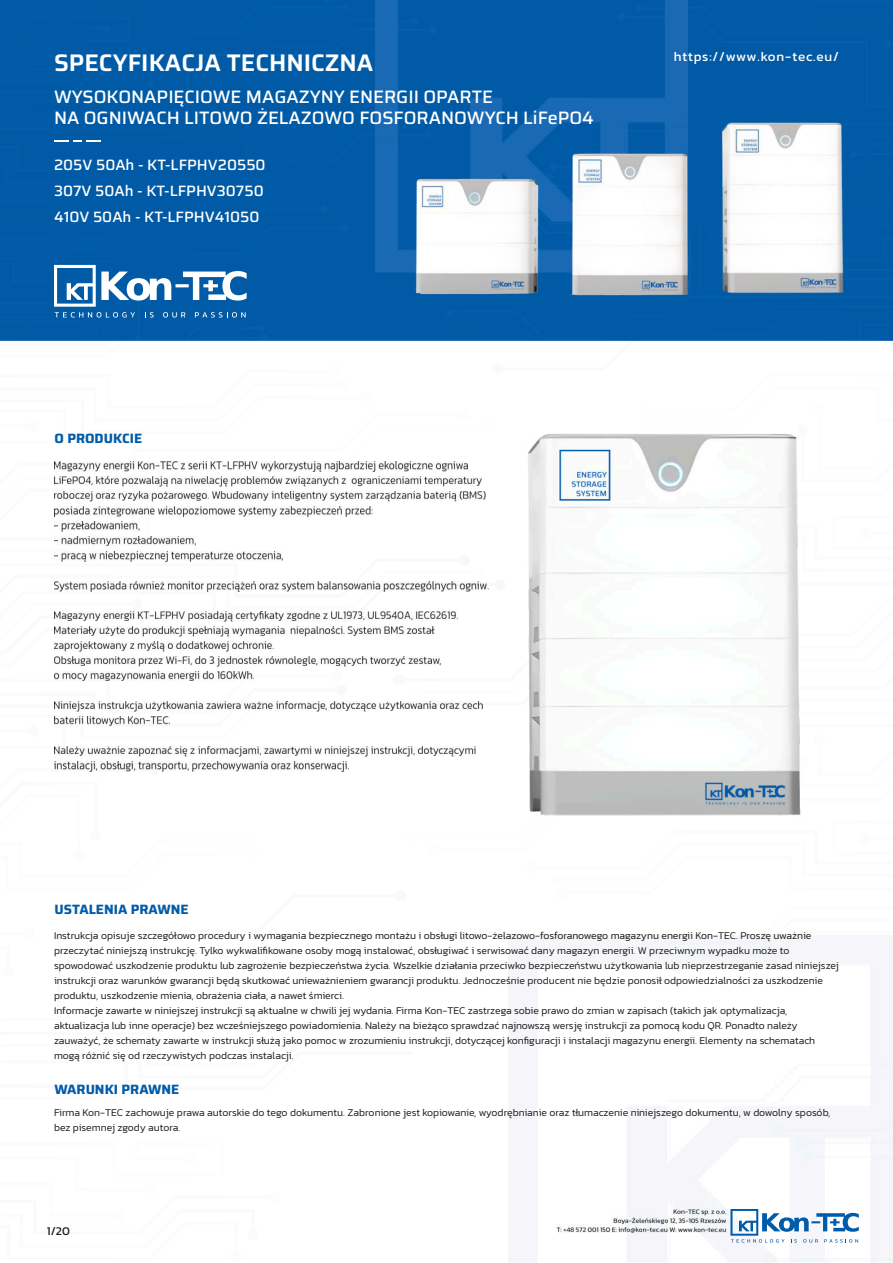
<style>
.page{position:relative;width:893px;height:1263px;background:#fff}
.page>*{position:absolute;margin:0;border:0;box-sizing:border-box;transform-origin:0 0}
.t1{font:600 24px "Saira";color:#fff}
.t2{font:500 18px/21.8px "Saira";color:#fff}
.t3{font:500 15px/26px "Saira";color:#fff}
.t4{font:700 13.5px "Saira";color:#005ba8}
.t5{font:13.5px "Kanit";letter-spacing:.06em;color:#fff}
.t6{font:12px "Kanit";color:#1d1d1b}
.t7{font:300 10.5px/15px "Kanit";color:#1d1d1b}
</style>
<div class="page">
<div style="left:0;top:0;width:893px;height:340px;background:#005aa5"></div>
<img style="left:376px;top:0;width:311px;height:273px">
<img style="left:535px;top:935px;width:358px;height:328px">
<svg style="left:54px;top:265px;width:193px;height:52px"></svg>
<svg style="left:730px;top:1209px;width:129px;height:33px"></svg>
<img style="left:55px;top:462px;width:413px;height:9px">
<img style="left:55px;top:476px;width:427px;height:11px">
<img style="left:55px;top:492px;width:430px;height:10px">
<img style="left:55px;top:506px;width:317px;height:10px">
<img style="left:55px;top:522px;width:84px;height:9px">
<img style="left:55px;top:537px;width:140px;height:9px">
<img style="left:55px;top:552px;width:228px;height:9px">
<img style="left:55px;top:581px;width:433px;height:10px">
<img style="left:55px;top:611px;width:402px;height:11px">
<img style="left:55px;top:626px;width:379px;height:11px">
<img style="left:55px;top:641px;width:219px;height:11px">
<img style="left:55px;top:656px;width:385px;height:11px">
<img style="left:55px;top:672px;width:198px;height:9px">
<img style="left:55px;top:701px;width:428px;height:11px">
<img style="left:55px;top:717px;width:114px;height:9px">
<img style="left:55px;top:746px;width:420px;height:11px">
<img style="left:55px;top:762px;width:294px;height:9px">
<svg style="left:54px;top:140px;width:47px;height:1px"></svg>
<img style="left:414px;top:179px;width:128px;height:117px">
<img style="left:569px;top:151px;width:121px;height:145px">
<img style="left:718px;top:123px;width:128px;height:173px">
<img style="left:528px;top:433px;width:273px;height:383px">
<h1 class="t1" style="left:54px;top:43px;width:321px">SPECYFIKACJA TECHNICZNA</h1>
<h2 class="t2" style="left:54px;top:85px;width:541px">WYSOKONAPIĘCIOWE MAGAZYNY ENERGII OPARTE<br>NA OGNIWACH LITOWO ŻELAZOWO FOSFORANOWYCH LiFePO4</h2>
<h3 class="t3" style="left:54px;top:152px;width:213px">205V 50Ah - KT-LFPHV20550<br>307V 50Ah - KT-LFPHV30750<br>410V 50Ah - KT-LFPHV41050</h3>
<p class="t5" style="left:674px;top:47px;width:167px">https://www.kon-tec.eu/</p>
<p class="t4" style="left:54px;top:428px;width:89px">O PRODUKCIE</p>
<p class="t4" style="left:54px;top:898px;width:136px">USTALENIA PRAWNE</p>
<p class="t7" style="left:54px;top:928px;width:786px">Instrukcja opisuje szczegółowo procedury i wymagania bezpiecznego montażu i obsługi litowo-żelazowo-fosforanowego magazynu energii Kon-TEC. Proszę uważnie przeczytać niniejszą instrukcję. Tylko wykwalifikowane osoby mogą instalować, obsługiwać i serwisować dany magazyn energii. W przeciwnym wypadku może to spowodować uszkodzenie produktu lub zagrożenie bezpieczeństwa życia. Wszelkie działania przeciwko bezpieczeństwu użytkowania lub nieprzestrzeganie zasad niniejszej instrukcji oraz warunków gwarancji będą skutkować unieważnieniem gwarancji produktu. Jednocześnie producent nie będzie ponosił odpowiedzialności za uszkodzenie produktu, uszkodzenie mienia, obrażenia ciała, a nawet śmierci.<br>Informacje zawarte w niniejszej instrukcji są aktualne w chwili jej wydania. Firma Kon-TEC zastrzega sobie prawo do zmian w zapisach (takich jak optymalizacja, aktualizacja lub inne operacje) bez wcześniejszego powiadomienia. Należy na bieżąco sprawdzać najnowszą wersję instrukcji za pomocą kodu QR. Ponadto należy zauważyć, że schematy zawarte w instrukcji służą jako pomoc w zrozumieniu instrukcji, dotyczącej konfiguracji i instalacji magazynu energii. Elementy na schematach mogą różnić się od rzeczywistych podczas instalacji.</p>
<p class="t4" style="left:54px;top:1078px;width:126px">WARUNKI PRAWNE</p>
<p class="t7" style="left:54px;top:1105px;width:778px">Firma Kon-TEC zachowuje prawa autorskie do tego dokumentu. Zabronione jest kopiowanie, wyodrębnianie oraz tłumaczenie niniejszego dokumentu, w dowolny sposób, bez pisemnej zgody autora.</p>
<p class="t6" style="left:47px;top:1221px;width:24px">1/20</p>
</div>
